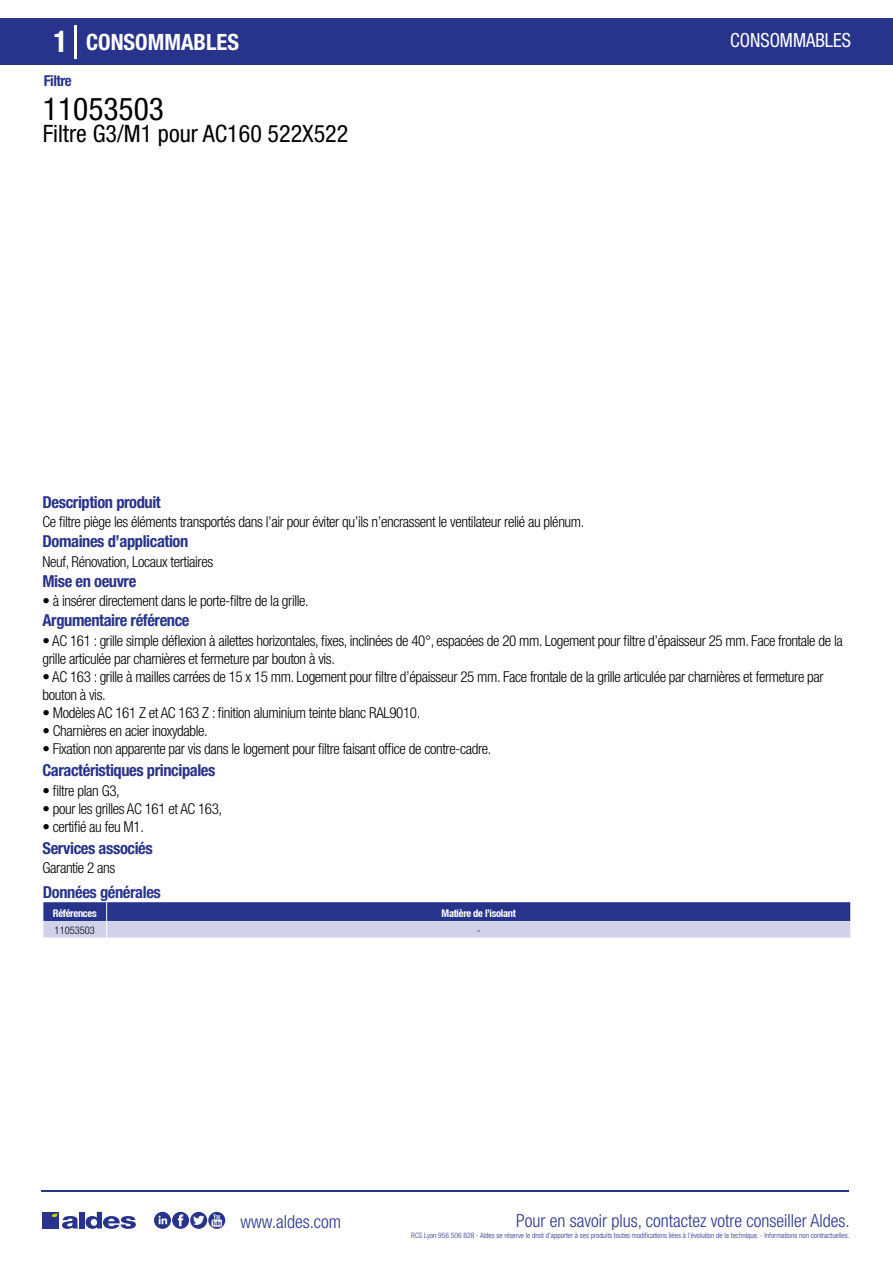
<style>
.page{position:relative;width:893px;height:1263px;background:#fff}
.page>*{position:absolute;margin:0;border:0;box-sizing:border-box;transform-origin:0 0}
.t1{font:condensed 31.5px "Helvetica Neue LT Std";color:#000}
.t2{font:condensed 24px "Helvetica Neue LT Std";color:#000}
.t3{font:700 condensed 22.5px "Helvetica Neue LT Std";color:#fff}
.t4{font:condensed 19.5px "Helvetica Neue LT Std";color:#fff;scale:.95 1}
.t5{font:300 condensed 18px "Helvetica Neue";color:#28348b}
.t6{font:700 condensed 16.5px "Helvetica Neue LT Std";letter-spacing:-.025em;color:#28348b}
.t7{font:300 condensed 15px/18px "Helvetica Neue LT Std";letter-spacing:-.025em;color:#000}
.t8{font:700 condensed 15px "Helvetica Neue LT Std";letter-spacing:-.035em;color:#28348b}
.t9{font:700 condensed 10.5px "Helvetica Neue";letter-spacing:-.03em;color:#fff}
.t10{font:300 condensed 10.5px "Helvetica Neue";color:#000}
.t11{font:300 condensed 7.5px "Helvetica Neue";color:#28348b}
.s1{font-size:30px}
</style>
<div class="page">
<div style="left:0;top:18px;width:893px;height:46px;background:#28348b"></div>
<hr style="left:74px;top:25px;width:2px;height:33px;background:#fff">
<svg style="left:43px;top:902px;width:808px;height:36px;background:#7a80b9"></svg>
<hr style="left:41px;top:1190px;width:808px;height:1px;background:#28348b">
<svg style="left:154px;top:1212px;width:71px;height:17px"></svg>
<div style="left:42px;top:1212px;width:17px;height:16px;background:#28348b"></div>
<div style="left:79px;top:1212px;width:5px;height:16px;background:#28348b"></div>
<svg style="left:86px;top:1212px;width:50px;height:17px"></svg>
<svg style="left:52px;top:1213px;width:26px;height:16px"></svg>
<h3 class="t3" style="left:54px;top:28px;width:187px"><span class="s1">1</span> CONSOMMABLES</h3>
<h3 class="t4" style="left:730px;top:29px;width:129px">CONSOMMABLES</h3>
<p class="t8" style="left:44px;top:71px;width:29px">Filtre</p>
<h1 class="t1" style="left:43px;top:91px;width:122px">11053503</h1>
<h2 class="t2" style="left:43px;top:120px;width:307px">Filtre G3/M1 pour AC160 522X522</h2>
<p class="t6" style="left:43px;top:492px;width:120px">Description produit</p>
<p class="t6" style="left:43px;top:531px;width:147px">Domaines d’application</p>
<p class="t6" style="left:43px;top:571px;width:95px">Mise en oeuvre</p>
<p class="t7" style="left:43px;top:513px;width:543px">Ce filtre piège les éléments transportés dans l’air pour éviter qu’ils n’encrassent le ventilateur relié au plénum.</p>
<p class="t7" style="left:43px;top:552px;width:172px">Neuf, Rénovation, Locaux tertiaires</p>
<p class="t7" style="left:43px;top:592px;width:268px">• à insérer directement dans le porte-filtre de la grille.</p>
<p class="t6" style="left:43px;top:610px;width:149px">Argumentaire référence</p>
<p class="t7" style="left:43px;top:631px;width:802px">• AC 161 : grille simple déflexion à ailettes horizontales, fixes, inclinées de 40°, espacées de 20 mm. Logement pour filtre d’épaisseur 25 mm. Face frontale de la grille articulée par charnières et fermeture par bouton à vis.</p>
<p class="t7" style="left:43px;top:667px;width:783px">• AC 163 : grille à mailles carrées de 15 x 15 mm. Logement pour filtre d’épaisseur 25 mm. Face frontale de la grille articulée par charnières et fermeture par bouton à vis.</p>
<p class="t7" style="left:43px;top:703px;width:379px">• Modèles AC 161 Z et AC 163 Z : finition aluminium teinte blanc RAL9010.</p>
<p class="t7" style="left:43px;top:721px;width:167px">• Charnières en acier inoxydable.</p>
<p class="t7" style="left:43px;top:739px;width:450px">• Fixation non apparente par vis dans le logement pour filtre faisant office de contre-cadre.</p>
<p class="t6" style="left:43px;top:760px;width:174px">Caractéristiques principales</p>
<p class="t7" style="left:43px;top:781px;width:79px">• filtre plan G3,</p>
<p class="t7" style="left:43px;top:799px;width:181px">• pour les grilles AC 161 et AC 163,</p>
<p class="t7" style="left:43px;top:817px;width:103px">• certifié au feu M1.</p>
<p class="t6" style="left:43px;top:838px;width:112px">Services associés</p>
<p class="t7" style="left:43px;top:859px;width:74px">Garantie 2 ans</p>
<p class="t6" style="left:43px;top:882px;width:119px">Données générales</p>
<p class="t9" style="left:53px;top:907px;width:45px">Références</p>
<p class="t9" style="left:442px;top:907px;width:76px">Matière de l’isolant</p>
<p class="t10" style="left:55px;top:924px;width:42px">11053503</p>
<p class="t10" style="left:477px;top:924px;width:5px">-</p>
<p class="t5" style="left:240px;top:1211px;width:102px">www.aldes.com</p>
<p class="t5" style="left:516px;top:1211px;width:335px">Pour en savoir plus, contactez votre conseiller Aldes.</p>
<p class="t11" style="left:411px;top:1230px;width:440px">RCS Lyon 956 506 828 - Aldes se réserve le droit d’apporter à ses produits toutes modifications liées à l’évolution de la technique. - Informations non contractuelles.</p>
</div>
